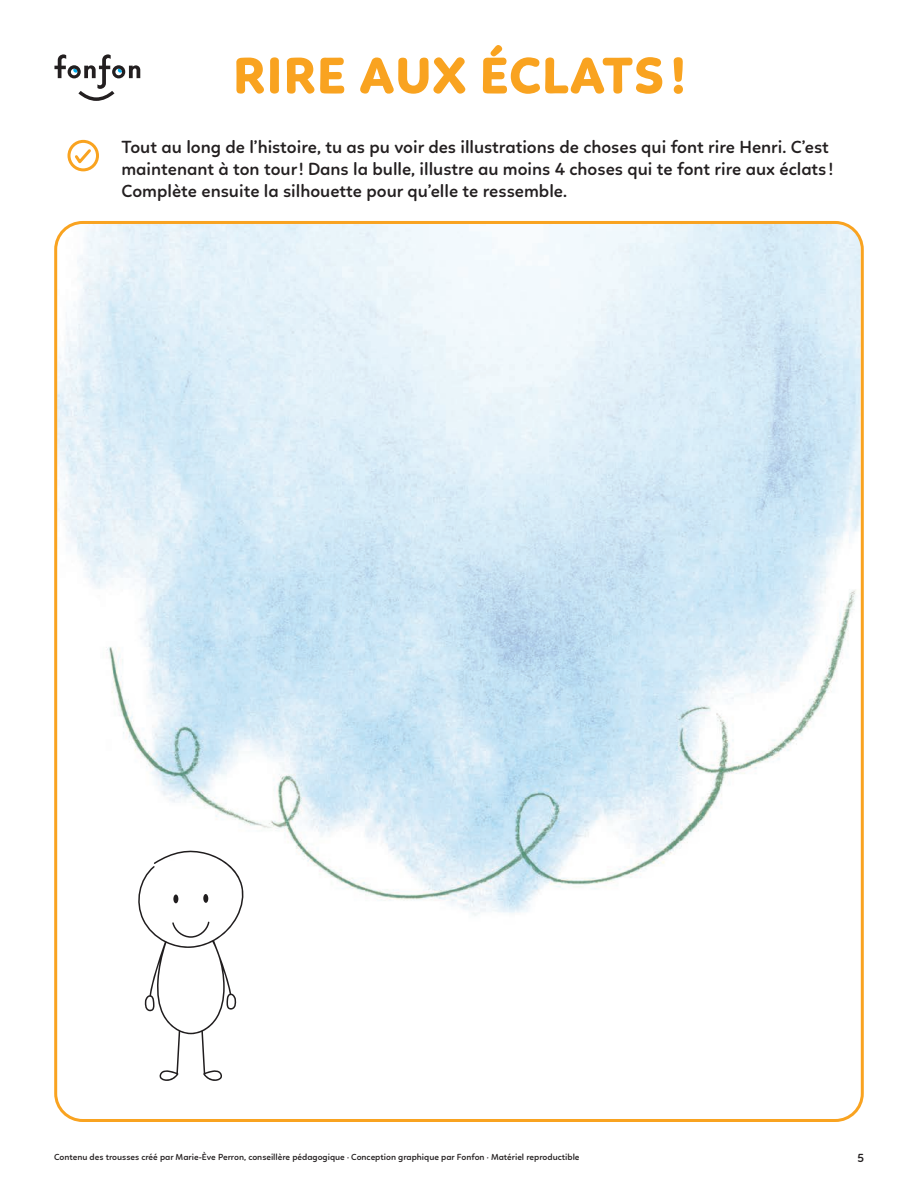
<style>
.page{position:relative;width:918px;height:1188px;background:#fff}
.page>*{position:absolute;margin:0;border:0;box-sizing:border-box;transform-origin:0 0}
.t1{font:800 52.5px "Linotte";letter-spacing:.015em;color:#f9a320}
.t2{font:600 18px/21.6px "Linotte";color:#231f20}
.t3{font:600 12px "Linotte";color:#231f20}
.t4{font:600 9px "Linotte";color:#231f20}
</style>
<div class="page">
<img style="left:58px;top:225px;width:802px;height:893px">
<svg style="left:54px;top:54px;width:86px;height:47px"></svg>
<div style="left:68px;top:140px;width:31px;height:31px;border:3px solid #f9a320;border-radius:50%"></div>
<svg style="left:72px;top:147px;width:22px;height:20px"></svg>
<svg style="left:134px;top:851px;width:111px;height:230px"></svg>
<h1 class="t1" style="left:233px;top:44px;width:454px">RIRE AUX ÉCLATS!</h1>
<p class="t2" style="left:122px;top:136px;width:713px">Tout au long de l’histoire, tu as pu voir des illustrations de choses qui font rire Henri. C’est maintenant à ton tour! Dans la bulle, illustre au moins 4 choses qui te font rire aux éclats !<br>Complète ensuite la silhouette pour qu’elle te ressemble.</p>
<p class="t4" style="left:54px;top:1152px;width:527px">Contenu des trousses créé par Marie-Ève Perron, conseillère pédagogique · Conception graphique par Fonfon · Matériel reproductible</p>
<p class="t3" style="left:857px;top:1151px;width:8px">5</p>
</div>
